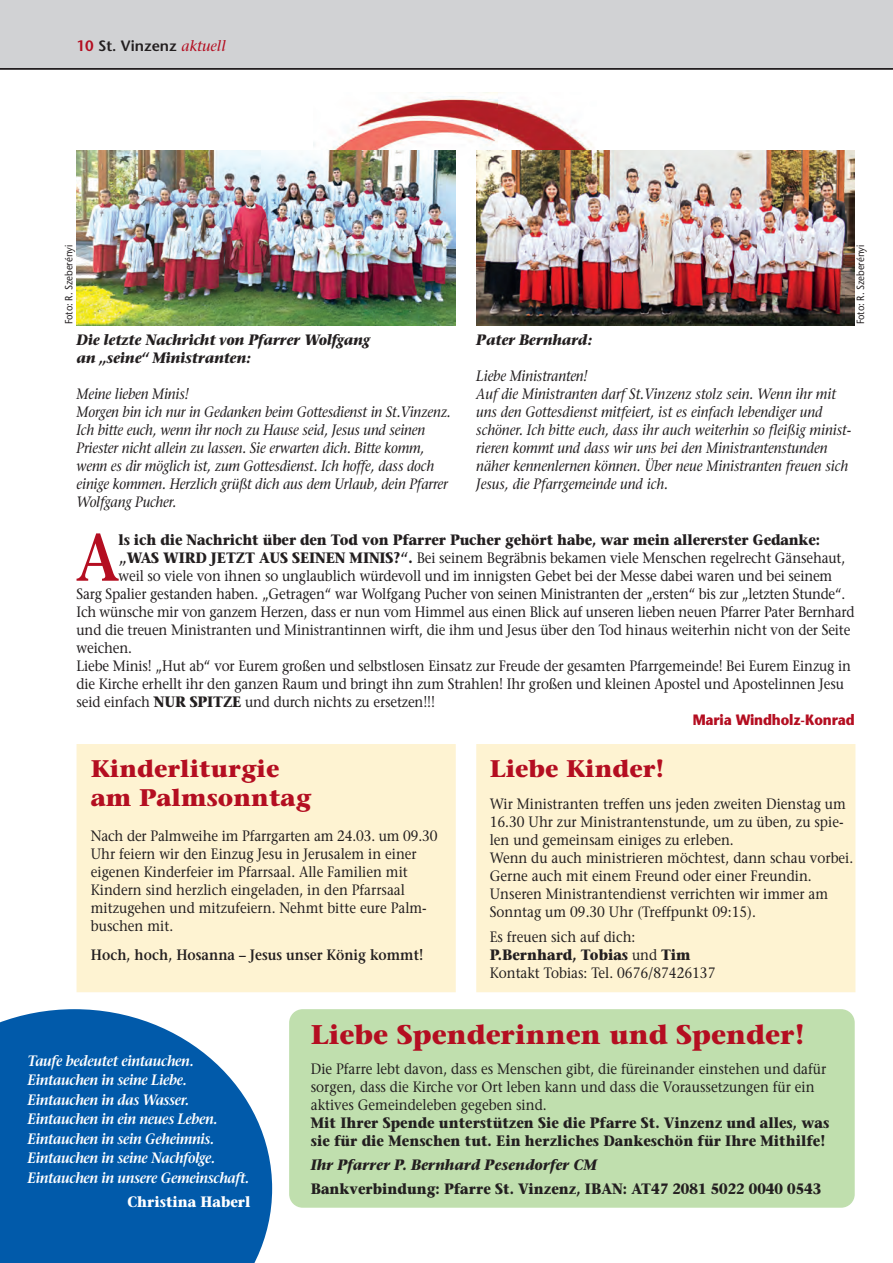
<style>
.page{position:relative;width:893px;height:1263px;background:#fff}
.page>*{position:absolute;margin:0;border:0;box-sizing:border-box;transform-origin:0 0}
.t1{font:600 66.45px "Stone Serif Std";color:#b40e21;scale:.9 1}
.t2{font:700 27px "Stone Serif Std";color:#b40e21}
.t3{font:700 24px/28.5px "Stone Serif Std";color:#b40e21}
.t4{font:500 15px/18px "Stone Serif Std";letter-spacing:-.01em;color:#231f20;scale:.9 1}
.t5{font:italic 500 15px/18px "Stone Serif Std";letter-spacing:-.01em;color:#231f20;scale:.9 1}
.t6{font:700 15px/18px "Stone Serif Std";color:#231f20;scale:.9 1}
.t7{font:italic 600 15px/19.5px "Stone Serif Std";letter-spacing:-.03em;color:#fff;scale:.9 1}
.t8{font:italic 700 15px/18px "Stone Serif Std";letter-spacing:-.01em;color:#231f20;scale:.9 1}
.t9{font:600 15px "Stone Serif Std";color:#231f20;scale:.9 1}
.t10{font:700 15px "Stone Sans Std";letter-spacing:-.01em;color:#b40e21;scale:.9 1}
.t11{font:500 15px "Stone Sans ITC";color:#231f20}
.t12{font:700 15px "Stone Serif Std";color:#fff;scale:.9 1}
.t13{font:italic 500 15px "Stone Serif Std";color:#b40e21}
.t14{font:500 10.5px "Stone Sans ITC";color:#231f20;scale:.9 1}
.s1{color:#b40e21}
.s2{font-family:"Stone Serif Std";font-style:italic;color:#b40e21}
.s3{font-weight:700}
</style>
<div class="page">
<img style="left:314px;top:92px;width:280px;height:87px">
<div style="left:77px;top:744px;width:379px;height:248px;background:#fef3d2"></div>
<div style="left:476px;top:744px;width:379px;height:248px;background:#fef3d2"></div>
<div style="left:0;top:0;width:893px;height:68px;background:#d1d2d4"></div>
<hr style="left:0;top:68px;width:893px;height:2px;background:#231f20">
<img style="left:77px;top:150px;width:378px;height:175px">
<img style="left:476px;top:150px;width:379px;height:175px">
<svg style="left:0;top:1009px;width:272px;height:254px;background:#1a6ab2"></svg>
<div style="left:290px;top:1010px;width:564px;height:197px;background:#c0dfae;border-radius:13px"></div>
<div style="left:289px;top:1009px;width:566px;height:199px;border:2px solid #c0dfae;border-radius:13px"></div>
<p class="t11" style="left:77px;top:37px;width:140px"><span class="s1">10</span> St. Vinzenz <span class="s2">aktuel</span></p>
<p class="t13" style="left:182px;top:37px;width:46px">aktuell</p>
<p class="t14" style="left:62px;top:324px;width:90px;rotate:-90deg">Foto: R. Szeberényi</p>
<p class="t14" style="left:854px;top:324px;width:90px;rotate:-90deg">Foto: R. Szeberényi</p>
<p class="t8" style="left:77px;top:331px;width:328px">Die letzte Nachricht von Pfarrer Wolfgang an „seine“ Ministranten:</p>
<p class="t5" style="left:77px;top:385px;width:417px">Meine lieben Minis!<br>Morgen bin ich nur in Gedanken beim Gottesdienst in St.Vinzenz.<br>Ich bitte euch, wenn ihr noch zu Hause seid, Jesus und seinen Priester nicht allein zu lassen. Sie erwarten dich. Bitte komm, wenn es dir möglich ist, zum Gottesdienst. Ich hoffe, dass doch einige kommen. Herzlich grüßt dich aus dem Urlaub, dein Pfarrer Wolfgang Pucher.</p>
<p class="t8" style="left:476px;top:331px;width:130px">Pater Bernhard:</p>
<p class="t5" style="left:476px;top:367px;width:418px">Liebe Ministranten!<br>Auf die Ministranten darf St.Vinzenz stolz sein. Wenn ihr mit uns den Gottesdienst mitfeiert, ist es einfach lebendiger und schöner. Ich bitte euch, dass ihr auch weiterhin so fleißig minist&shy;rieren kommt und dass wir uns bei den Ministrantenstunden näher kennenlernen können. Über neue Ministranten freuen sich Jesus, die Pfarrgemeinde und ich.</p>
<h1 class="t1" style="left:76px;top:518px;width:49px">A</h1>
<p class="t6" style="left:119px;top:530px;width:781px">ls ich die Nachricht über den Tod von Pfarrer Pucher gehört habe, war mein allererster Gedanke:</p>
<p class="t4" style="left:119px;top:548px;width:809px"><span class="s3">„WAS WIRD JETZT AUS SEINEN MINIS?“.</span> Bei seinem Begräbnis bekamen viele Menschen regelrecht Gänsehaut,</p>
<p class="t4" style="left:119px;top:566px;width:795px">weil so viele von ihnen so unglaublich würdevoll und im innigsten Gebet bei der Messe dabei waren und bei seinem</p>
<p class="t4" style="left:77px;top:584px;width:856px">Sarg Spalier gestanden haben. „Getragen“ war Wolfgang Pucher von seinen Ministranten der „ersten“ bis zur „letzten Stunde“.</p>
<p class="t4" style="left:77px;top:602px;width:866px">Ich wünsche mir von ganzem Herzen, dass er nun vom Himmel aus einen Blick auf unseren lieben neuen Pfarrer Pater Bernhard</p>
<p class="t4" style="left:77px;top:620px;width:861px">und die treuen Ministranten und Ministrantinnen wirft, die ihm und Jesus über den Tod hinaus weiterhin nicht von der Seite</p>
<p class="t4" style="left:77px;top:638px;width:63px">weichen.</p>
<p class="t4" style="left:77px;top:656px;width:862px">Liebe Minis! „Hut ab“ vor Eurem großen und selbstlosen Einsatz zur Freude der gesamten Pfarrgemeinde! Bei Eurem Einzug in</p>
<p class="t4" style="left:77px;top:674px;width:854px">die Kirche erhellt ihr den ganzen Raum und bringt ihn zum Strahlen! Ihr großen und kleinen Apostel und Apostelinnen Jesu</p>
<p class="t4" style="left:77px;top:692px;width:400px">seid einfach <span class="s3">NUR SPITZE</span> und durch nichts zu ersetzen!!!</p>
<p class="t10" style="left:693px;top:710px;width:182px">Maria Windholz-Konrad</p>
<h3 class="t3" style="left:91px;top:754px;width:222px">Kinderliturgie am Palmsonntag</h3>
<p class="t4" style="left:91px;top:827px;width:387px">Nach der Palmweihe im Pfarrgarten am 24.03. um 09.30<br>Uhr feiern wir den Einzug Jesu in Jerusalem in einer eigenen Kinderfeier im Pfarrsaal. Alle Familien mit Kindern sind herzlich eingeladen, in den Pfarrsaal mitzugehen und mitzufeiern. Nehmt bitte eure Palm&shy;buschen mit.</p>
<p class="t9" style="left:91px;top:945px;width:371px">Hoch, hoch, Hosanna – Jesus unser König kommt!</p>
<h3 class="t3" style="left:490px;top:754px;width:176px">Liebe Kinder!</h3>
<p class="t4" style="left:490px;top:794px;width:405px">Wir Ministranten treffen uns jeden zweiten Dienstag um 16.30 Uhr zur Ministrantenstunde, um zu üben, zu spie&shy;len und gemeinsam einiges zu erleben.<br>Wenn du auch ministrieren möchtest, dann schau vorbei.<br>Gerne auch mit einem Freund oder einer Freundin.<br>Unseren Ministrantendienst verrichten wir immer am Sonntag um 09.30 Uhr (Treffpunkt 09:15).</p>
<p class="t4" style="left:490px;top:928px;width:252px">Es freuen sich auf dich:<br><span class="s3">P.Bernhard, Tobias</span> und <span class="s3">Tim<br></span>Kontakt Tobias: Tel. 0676/87426137</p>
<p class="t7" style="left:28px;top:1051px;width:248px">Taufe bedeutet eintauchen.<br>Eintauchen in seine Liebe.<br>Eintauchen in das Wasser.<br>Eintauchen in ein neues Leben.<br>Eintauchen in sein Geheimnis.<br>Eintauchen in seine Nachfolge.<br>Eintauchen in unsere Gemeinschaft.</p>
<p class="t12" style="left:128px;top:1192px;width:138px">Christina Haberl</p>
<h2 class="t2" style="left:311px;top:1018px;width:495px">Liebe Spenderinnen und Spender!</h2>
<p class="t4" style="left:311px;top:1059px;width:574px">Die Pfarre lebt davon, dass es Menschen gibt, die füreinander einstehen und dafür sorgen, dass die Kirche vor Ort leben kann und dass die Voraussetzungen für ein aktives Gemeindeleben gegeben sind.</p>
<p class="t6" style="left:311px;top:1113px;width:578px">Mit Ihrer Spende unterstützen Sie die Pfarre St. Vinzenz und alles, was sie für die Menschen tut. Ein herzliches Dankeschön für Ihre Mithilfe!</p>
<p class="t8" style="left:311px;top:1155px;width:319px">Ihr Pfarrer P. Bernhard Pesendorfer CM</p>
<p class="t6" style="left:311px;top:1179px;width:569px">Bankverbindung: Pfarre St. Vinzenz, IBAN: AT47 2081 5022 0040 0543</p>
</div>
